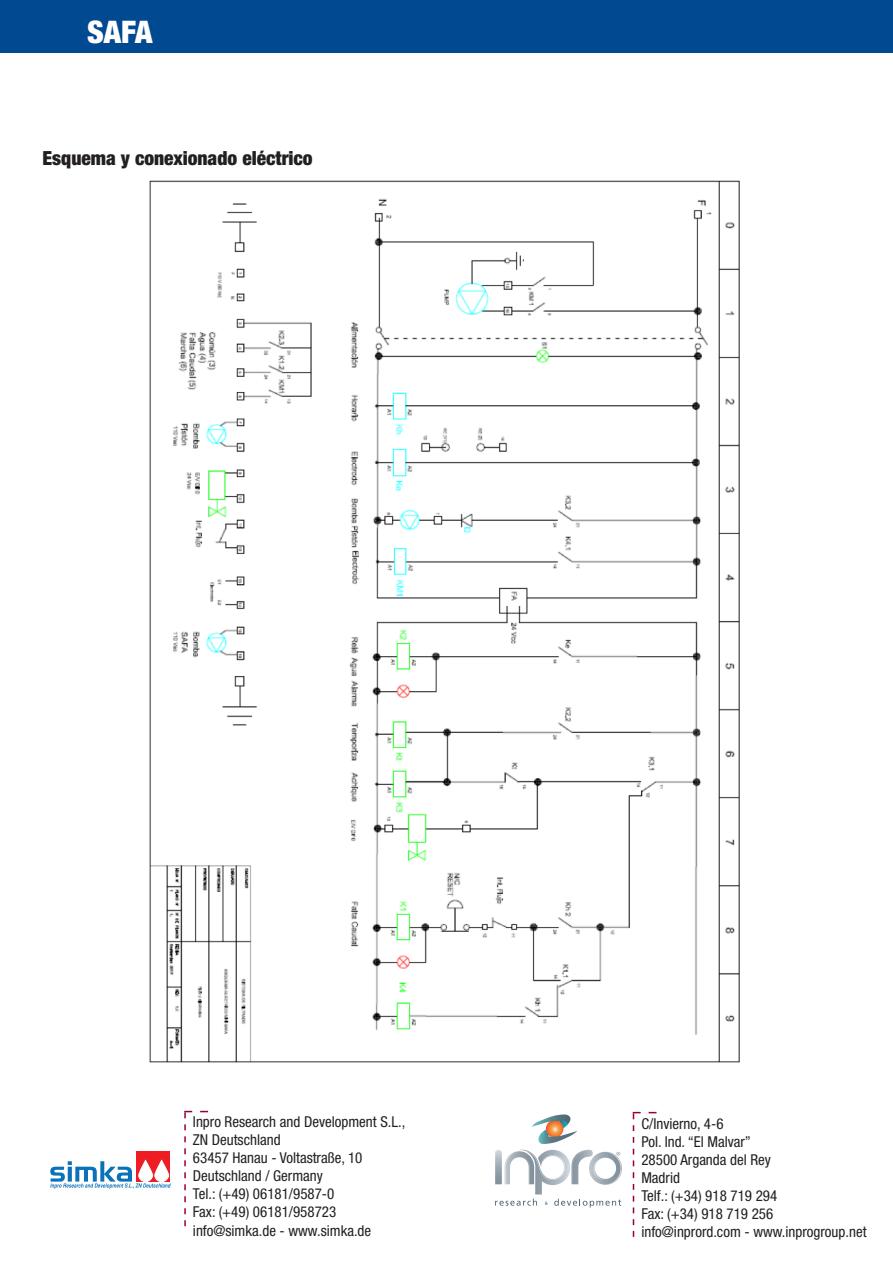
<style>
.page{position:relative;width:893px;height:1263px;background:#fff}
.page>*{position:absolute;margin:0;border:0;box-sizing:border-box;transform-origin:0 0}
.t1{font:900 condensed 31.2px "Helvetica Neue";color:#fff}
.t2{font:900 condensed 19.5px "Helvetica Neue";color:#231f20}
.t3{font:condensed 15px/18px "Helvetica Neue";color:#231f20}
</style>
<div class="page">
<div style="left:0;top:0;width:893px;height:53px;background:#014990"></div>
<div style="left:137px;top:1151px;width:33px;height:31px;background:#ee1d23"></div>
<div style="left:139px;top:1160px;width:14px;height:22px;border:1px solid #fff;border-radius:7px"></div>
<div style="left:155px;top:1160px;width:14px;height:22px;border:1px solid #fff;border-radius:7px"></div>
<svg style="left:50px;top:1161px;width:121px;height:28px"></svg>
<svg style="left:184px;top:1111px;width:24px;height:115px"></svg>
<svg style="left:495px;top:1150px;width:127px;height:57px"></svg>
<svg style="left:532px;top:1114px;width:45px;height:30px"></svg>
<svg style="left:633px;top:1112px;width:23px;height:125px"></svg>
<img style="left:149px;top:180px;width:591px;height:883px">
<p class="t1" style="left:87px;top:12px;width:67px">SAFA</p>
<p class="t2" style="left:43px;top:146px;width:272px">Esquema y conexionado eléctrico</p>
<p class="t3" style="left:193px;top:1113px;width:214px">Inpro Research and Development S.L.,<br>ZN Deutschland</p>
<p class="t3" style="left:193px;top:1149px;width:171px">63457 Hanau - Voltastraße, 10</p>
<p class="t3" style="left:193px;top:1167px;width:132px">Deutschland / Germany</p>
<p class="t3" style="left:193px;top:1185px;width:143px">Tel.: (+49) 06181/9587-0</p>
<p class="t3" style="left:193px;top:1203px;width:145px">Fax: (+49) 06181/958723</p>
<p class="t3" style="left:193px;top:1221px;width:180px">info@simka.de - www.simka.de</p>
<p class="t3" style="left:641px;top:1114px;width:84px">C/Invierno, 4-6</p>
<p class="t3" style="left:641px;top:1132px;width:111px">Pol. Ind. “El Malvar”</p>
<p class="t3" style="left:641px;top:1150px;width:131px">28500 Arganda del Rey</p>
<p class="t3" style="left:641px;top:1168px;width:40px">Madrid</p>
<p class="t3" style="left:641px;top:1186px;width:137px">Telf.: (+34) 918 719 294</p>
<p class="t3" style="left:641px;top:1204px;width:133px">Fax: (+34) 918 719 256</p>
<p class="t3" style="left:641px;top:1222px;width:227px">info@inprord.com - www.inprogroup.net</p>
</div>
